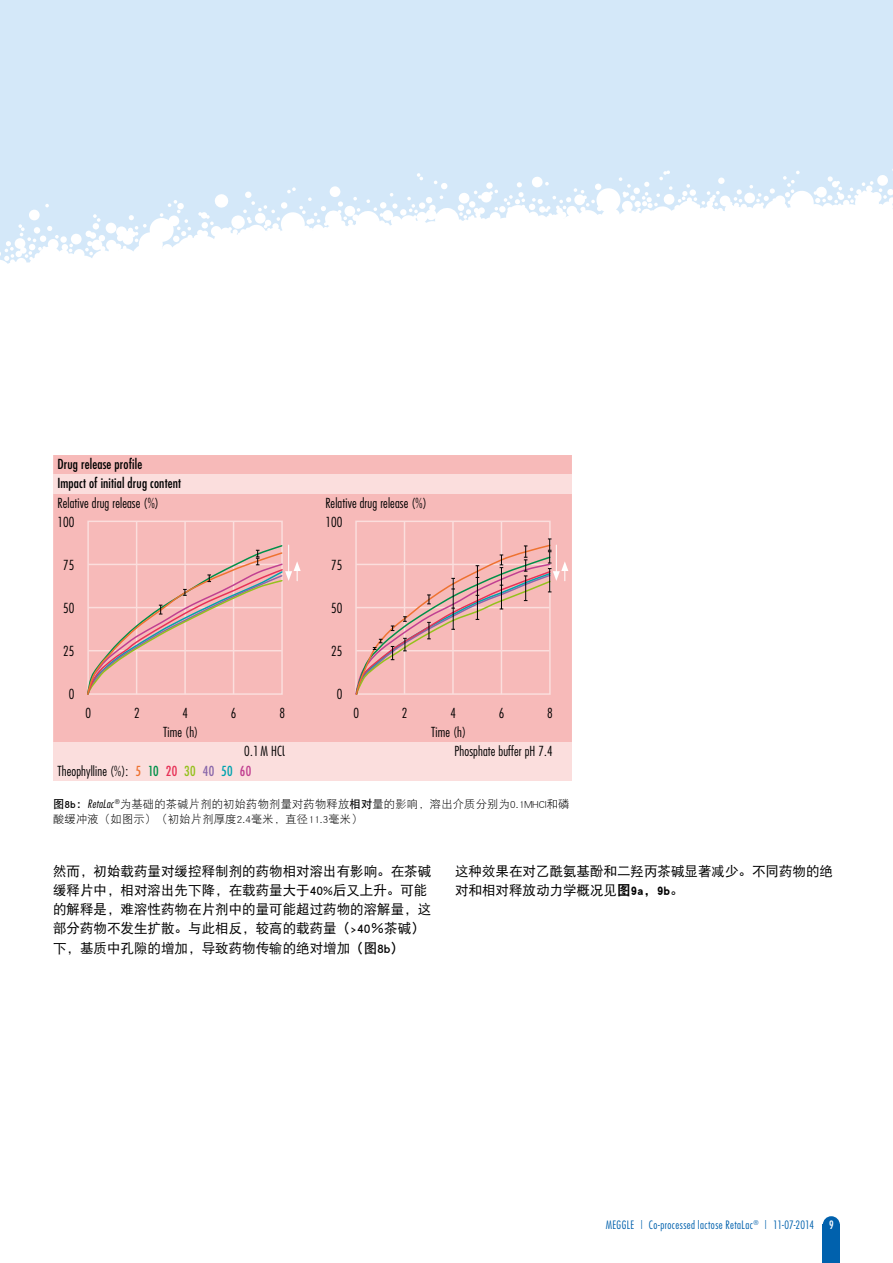
<style>
.page{position:relative;width:893px;height:1263px;background:#fff}
.page>*{position:absolute;margin:0;border:0;box-sizing:border-box;transform-origin:0 0}
.t1{font:13.5px/19.2px "DFP Hei W5";color:#000}
.t2{font:300 condensed 13.5px/19.2px "Futura";letter-spacing:.01em;color:#000}
.t3{font:condensed 13.5px/19.2px "Futura";letter-spacing:.01em;color:#000}
.t4{font:11.25px/15px "DFP Hei W3";letter-spacing:.02em;color:#000}
.t5{font:300 condensed 11.25px "Futura";letter-spacing:.04em;color:#0061ad}
.t6{font:condensed 11.25px "Futura";color:#fff}
.s1{font-family:"DIN Neuzeit Grotesk";font-stretch:normal}
.s2{font-weight:400;color:#ee7230}
.s3{font-weight:400;color:#009049}
.s4{font-weight:400;color:#e73257}
.s5{font-weight:400;color:#94c11c}
.s6{font-weight:400;color:#8967aa}
.s7{font-weight:400;color:#00a3af}
.s8{font-weight:400;color:#c14091}
.s9{font-family:"DFP Hei W7"}
.s10{font-family:"Futura";font-weight:300;font-style:italic;font-stretch:condensed}
.s11{font-family:"DFP Hei W9"}
</style>
<div class="page">
<div style="left:0;top:0;width:893px;height:455px;background:#d4e8f9"></div>
<svg style="left:0;top:169px;width:893px;height:286px;background:#f8fbfe"></svg>
<div style="left:823px;top:1225px;width:17px;height:38px;background:#0061ad"></div>
<div style="left:823px;top:1216px;width:17px;height:17px;background:#0061ad;border-radius:50%"></div>
<div style="left:53px;top:455px;width:519px;height:287px;background:#f7bab9"></div>
<div style="left:53px;top:474px;width:519px;height:19px;background:#fbdedd"></div>
<div style="left:53px;top:742px;width:268px;height:38px;background:#fbdedd"></div>
<div style="left:321px;top:742px;width:251px;height:38px;background:#fbdedd"></div>
<div style="left:87px;top:521px;width:196px;height:174px;border:2px solid #fbdedd"></div>
<hr style="left:184px;top:521px;width:2px;height:173px;background:#fbdedd">
<hr style="left:233px;top:521px;width:1px;height:173px;background:#fbdedd">
<hr style="left:136px;top:521px;width:1px;height:173px;background:#fbdedd">
<hr style="left:452px;top:521px;width:2px;height:173px;background:#fbdedd">
<hr style="left:501px;top:521px;width:1px;height:173px;background:#fbdedd">
<hr style="left:404px;top:521px;width:1px;height:173px;background:#fbdedd">
<svg style="left:86px;top:544px;width:215px;height:152px;background:#efb7b5"></svg>
<svg style="left:354px;top:538px;width:214px;height:158px;background:#eeb6b4"></svg>
<p class="t3" style="left:57px;top:454px;width:125px">Drug release profile<br>Impact of initial drug content</p>
<p class="t2" style="left:57px;top:493px;width:103px">Relative drug release (%)</p>
<p class="t2" style="left:325px;top:493px;width:103px">Relative drug release (%)</p>
<p class="t2" style="left:57px;top:512px;width:19px">100</p>
<p class="t2" style="left:325px;top:512px;width:19px">100</p>
<p class="t2" style="left:63px;top:555px;width:13px">75</p>
<p class="t2" style="left:331px;top:555px;width:13px">75</p>
<p class="t2" style="left:63px;top:598px;width:13px">50</p>
<p class="t2" style="left:331px;top:598px;width:13px">50</p>
<p class="t2" style="left:63px;top:641px;width:13px">25</p>
<p class="t2" style="left:331px;top:641px;width:13px">25</p>
<p class="t2" style="left:69px;top:684px;width:7px">0</p>
<p class="t2" style="left:337px;top:684px;width:7px">0</p>
<p class="t2" style="left:86px;top:703px;width:7px">0</p>
<p class="t2" style="left:134px;top:703px;width:7px">2</p>
<p class="t2" style="left:182px;top:703px;width:7px">4</p>
<p class="t2" style="left:231px;top:703px;width:7px">6</p>
<p class="t2" style="left:279px;top:703px;width:7px">8</p>
<p class="t2" style="left:354px;top:703px;width:7px">0</p>
<p class="t2" style="left:402px;top:703px;width:7px">2</p>
<p class="t2" style="left:450px;top:703px;width:7px">4</p>
<p class="t2" style="left:499px;top:703px;width:7px">6</p>
<p class="t2" style="left:547px;top:703px;width:7px">8</p>
<p class="t2" style="left:163px;top:722px;width:37px">Time (h)</p>
<p class="t2" style="left:431px;top:722px;width:37px">Time (h)</p>
<p class="t2" style="left:57px;top:741px;width:229px;text-indent:187px">0.1 M HC<span class="s1">l<br></span>Theophylline (%): <span class="s2">5</span> <span class="s3">10</span> <span class="s4">20</span> <span class="s5">30</span> <span class="s6">40</span> <span class="s7">50</span> <span class="s8">60</span></p>
<p class="t2" style="left:454px;top:741px;width:100px">Phosphate buffer pH 7.4</p>
<p class="t4" style="left:53px;top:796px;width:518px"><span class="s9">图8b：</span><span class="s10">RetaLac</span> <sup>®</sup>为基础的茶碱片剂的初始药物剂量对药物释放<span class="s9">相对</span>量的影响，溶出介质分别为0.1MHCl和磷酸缓冲液（如图示）（初始片剂厚度2.4毫米，直径11.3毫米）</p>
<p class="t1" style="left:53px;top:861px;width:380px">然而，初始载药量对缓控释制剂的药物相对溶出有影响。在茶碱缓释片中，相对溶出先下降，在载药量大于40%后又上升。可能的解释是，难溶性药物在片剂中的量可能超过药物的溶解量，这部分药物不发生扩散。与此相反，较高的载药量（&gt;40％茶碱）下，基质中孔隙的增加，导致药物传输的绝对增加<span class="s9">（图8b）</span></p>
<p class="t1" style="left:455px;top:861px;width:379px">这种效果在对乙酰氨基酚和二羟丙茶碱显著减少。不同药物的绝对和相对释放动力学概况见<span class="s11">图9a，9b</span>。</p>
<p class="t5" style="left:606px;top:1218px;width:210px">MEGGLE | Co-processed lactose RetaLac<sup>®</sup> | 11-07-2014</p>
<p class="t6" style="left:829px;top:1218px;width:6px">9</p>
</div>
